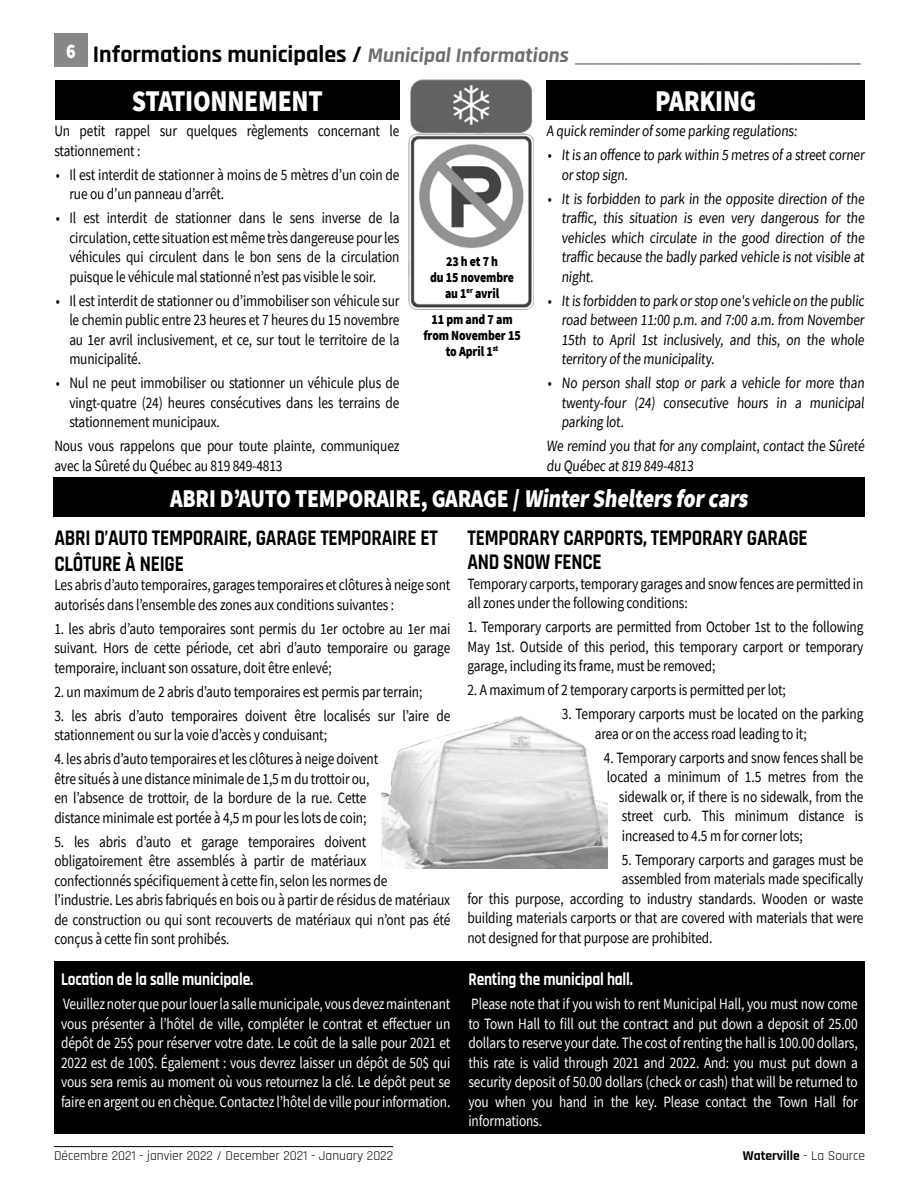
<style>
.page{position:relative;width:918px;height:1188px;background:#fff}
.page>*{position:absolute;margin:0;border:0;box-sizing:border-box;transform-origin:0 0}
.t1{font:900 30px "Source Sans Pro";letter-spacing:-.01em;color:#fff;scale:.85 1}
.t2{font:900 25.5px "Source Sans Pro";letter-spacing:-.01em;color:#fff;scale:.85 1}
.t3{font:300 24px "Rajdhani";color:#000}
.t4{font:700 22.5px/25.5px "Rajdhani";letter-spacing:-.01em;color:#000;scale:.85 1}
.t5{font:900 21px "Source Sans Pro";color:#fff;scale:.85 1}
.t6{font:700 18px "Rajdhani";letter-spacing:-.01em;color:#fff;scale:.85 1}
.t7{font:15.75px/19.5px "Source Sans Pro";letter-spacing:-.01em;color:#000;scale:.85 1}
.t8{font:15.75px/19.5px "Source Sans Pro";letter-spacing:-.01em;color:#fff;text-align:justify;scale:.85 1}
.t9{font:900 13.95px/15.9px "Source Sans Pro";letter-spacing:-.01em;color:#000;text-align:center;scale:.85 1}
.t10{font:13.5px "Rajdhani";color:#000}
.t11{font:700 13.5px "Rajdhani";color:#000}
.s1{font-weight:700}
.s2{font-weight:700;font-size:21px;color:#706f6f}
.s3{font-weight:400}
</style>
<div class="page">
<hr style="left:54px;top:1146px;width:339px;height:1px;background:#000">
<div style="left:54px;top:33px;width:34px;height:34px;background:#878787"></div>
<img style="left:382px;top:716px;width:226px;height:152px">
<div style="left:55px;top:80px;width:345px;height:39px;background:#000"></div>
<div style="left:546px;top:80px;width:319px;height:40px;background:#000"></div>
<div style="left:53px;top:478px;width:811px;height:39px;background:#000"></div>
<img style="left:409px;top:79px;width:125px;height:231px">
<div style="left:54px;top:962px;width:811px;height:172px;background:#000"></div>
<h3 class="t5" style="left:66px;top:37px;width:13px">6</h3>
<h3 class="t3" style="left:93px;top:41px;width:769px"><span class="s1">Informations municipales /</span> <span class="s2">Municipal Informations</span> ________________________________</h3>
<h1 class="t1" style="left:132px;top:80px;width:226px">STATIONNEMENT</h1>
<h1 class="t1" style="left:655px;top:80px;width:121px">PARKING</h1>
<p class="t7" style="left:54px;top:121px;width:408px">Un petit rappel sur quelques règlements concernant le stationnement :</p>
<p class="t7" style="left:69px;top:165px;width:390px;text-indent:-13px">• Il est interdit de stationner à moins de 5 mètres d’un coin de rue ou d’un panneau d’arrêt.</p>
<p class="t7" style="left:69px;top:208px;width:390px;text-align:justify;text-indent:-13px">• Il est interdit de stationner dans le sens inverse de la circulation, cette situation est même très dangereuse pour les véhicules qui circulent dans le bon sens de la circulation puisque le véhicule mal stationné n’est pas visible le soir.</p>
<p class="t7" style="left:69px;top:291px;width:390px;text-align:justify;text-indent:-13px">• Il est interdit de stationner ou d’immobiliser son véhicule sur le chemin public entre 23 heures et 7 heures du 15 novembre au 1er avril inclusivement, et ce, sur tout le territoire de la municipalité.</p>
<p class="t7" style="left:69px;top:373px;width:390px;text-align:justify;text-indent:-13px">• Nul ne peut immobiliser ou stationner un véhicule plus de vingt-quatre (24) heures consécutives dans les terrains de stationnement municipaux.</p>
<p class="t7" style="left:54px;top:436px;width:408px">Nous vous rappelons que pour toute plainte, communiquez avec la Sûreté du Québec au 819 849-4813</p>
<p class="t9" style="left:430px;top:253px;width:100px">23 h et 7 h<br>du 15 novembre au 1<sup>er</sup> avril</p>
<p class="t9" style="left:424px;top:311px;width:116px">11 pm and 7 am from November 15 to April 1<sup>st</sup></p>
<p class="t7" style="left:546px;top:121px;width:298px">A quick reminder of some parking regulations:</p>
<p class="t7" style="left:561px;top:145px;width:360px;text-indent:-13px">• It is an offence to park within 5 metres of a street corner or stop sign.</p>
<p class="t7" style="left:561px;top:189px;width:360px;text-align:justify;text-indent:-13px">• It is forbidden to park in the opposite direction of the traffic, this situation is even very dangerous for the vehicles which circulate in the good direction of the traffic because the badly parked vehicle is not visible at night.</p>
<p class="t7" style="left:561px;top:291px;width:360px;text-align:justify;text-indent:-13px">• It is forbidden to park or stop one's vehicle on the public road between 11:00 p.m. and 7:00 a.m. from November 15th to April 1st inclusively, and this, on the whole territory of the municipality.</p>
<p class="t7" style="left:561px;top:373px;width:360px;text-align:justify;text-indent:-13px">• No person shall stop or park a vehicle for more than twenty-four (24) consecutive hours in a municipal parking lot.</p>
<p class="t7" style="left:546px;top:436px;width:378px">We remind you that for any complaint, contact the Sûreté du Québec at 819 849-4813</p>
<h2 class="t2" style="left:170px;top:481px;width:686px">ABRI D’AUTO TEMPORAIRE, GARAGE / Winter Shelters for cars</h2>
<h3 class="t4" style="left:54px;top:526px;width:453px">ABRI D’AUTO TEMPORAIRE, GARAGE TEMPORAIRE ET<br>CLÔTURE À NEIGE</h3>
<p class="t7" style="left:54px;top:575px;width:467px">Les abris d’auto temporaires, garages temporaires et clôtures à neige sont autorisés dans l’ensemble des zones aux conditions suivantes :</p>
<p class="t7" style="left:54px;top:618px;width:467px;text-align:justify">1. les abris d’auto temporaires sont permis du 1er octobre au 1er mai suivant. Hors de cette période, cet abri d’auto temporaire ou garage temporaire, incluant son ossature, doit être enlevé;</p>
<p class="t7" style="left:54px;top:681px;width:435px">2. un maximum de 2 abris d’auto temporaires est permis par terrain;</p>
<p class="t7" style="left:54px;top:705px;width:467px">3. les abris d’auto temporaires doivent être localisés sur l’aire de stationnement ou sur la voie d’accès y conduisant;</p>
<p class="t7" style="left:54px;top:749px;width:383px">4. les abris d’auto temporaires et les clôtures à neige doivent être situés à une distance minimale de 1,5 m du trottoir ou, en l’absence de trottoir, de la bordure de la rue. Cette distance minimale est portée à 4,5 m pour les lots de coin;</p>
<p class="t7" style="left:54px;top:831px;width:467px">5. les abris d’auto et garage temporaires doivent obligatoirement être assemblés à partir de matériaux<br>confectionnés spécifiquement à cette fin, selon les normes de<br>l’industrie. Les abris fabriqués en bois ou à partir de résidus de matériaux de construction ou qui sont recouverts de matériaux qui n’ont pas été conçus à cette fin sont prohibés.</p>
<p class="t6" style="left:61px;top:968px;width:228px">Location de la salle municipale.</p>
<p class="t8" style="left:61px;top:994px;width:460px">Veuillez noter que pour louer la salle municipale, vous devez maintenant vous présenter à l’hôtel de ville, compléter le contrat et effectuer un dépôt de 25$ pour réserver votre date. Le coût de la salle pour 2021 et 2022 est de 100$. Également : vous devrez laisser un dépôt de 50$ qui vous sera remis au moment où vous retournez la clé. Le dépôt peut se faire en argent ou en chèque. Contactez l’hôtel de ville pour information.</p>
<h3 class="t4" style="left:467px;top:526px;width:402px;line-height:24px">TEMPORARY CARPORTS, TEMPORARY GARAGE<br>AND SNOW FENCE</h3>
<p class="t7" style="left:467px;top:573px;width:467px">Temporary carports, temporary garages and snow fences are permitted in all zones under the following conditions:</p>
<p class="t7" style="left:467px;top:617px;width:467px;text-align:justify">1. Temporary carports are permitted from October 1st to the following May 1st. Outside of this period, this temporary carport or temporary garage, including its frame, must be removed;</p>
<p class="t7" style="left:467px;top:680px;width:376px">2. A maximum of 2 temporary carports is permitted per lot;</p>
<p class="t7" style="left:595px;top:704px;width:317px;text-indent:-33px">3. Temporary carports must be located on the parking area or on the access road leading to it;</p>
<p class="t7" style="left:604px;top:747px;width:307px">4. Temporary carports and snow fences shall be</p>
<p class="t7" style="left:607px;top:767px;width:303px">located a minimum of 1.5 metres from the</p>
<p class="t7" style="left:619px;top:786px;width:289px">sidewalk or, if there is no sidewalk, from the</p>
<p class="t7" style="left:622px;top:806px;width:286px">street curb. This minimum distance is</p>
<p class="t7" style="left:622px;top:825px;width:214px">increased to 4.5 m for corner lots;</p>
<p class="t7" style="left:622px;top:849px;width:286px">5. Temporary carports and garages must be</p>
<p class="t7" style="left:622px;top:869px;width:286px">assembled from materials made specifically</p>
<p class="t7" style="left:467px;top:888px;width:467px">for this purpose, according to industry standards. Wooden or waste</p>
<p class="t7" style="left:467px;top:908px;width:467px">building materials carports or that are covered with materials that were</p>
<p class="t7" style="left:467px;top:927px;width:290px">not designed for that purpose are prohibited.</p>
<p class="t6" style="left:468px;top:968px;width:195px">Renting the municipal hall.</p>
<p class="t8" style="left:468px;top:994px;width:460px">Please note that if you wish to rent Municipal Hall, you must now come to Town Hall to fill out the contract and put down a deposit of 25.00 dollars to reserve your date. The cost of renting the hall is 100.00 dollars, this rate is valid through 2021 and 2022. And: you must put down a security deposit of 50.00 dollars (check or cash) that will be returned to you when you hand in the key. Please contact the Town Hall for informations.</p>
<p class="t10" style="left:54px;top:1148px;width:341px">Décembre 2021 - janvier 2022 / December 2021 - January 2022</p>
<p class="t11" style="left:743px;top:1148px;width:124px">Waterville <span class="s3">- La Source</span></p>
</div>
